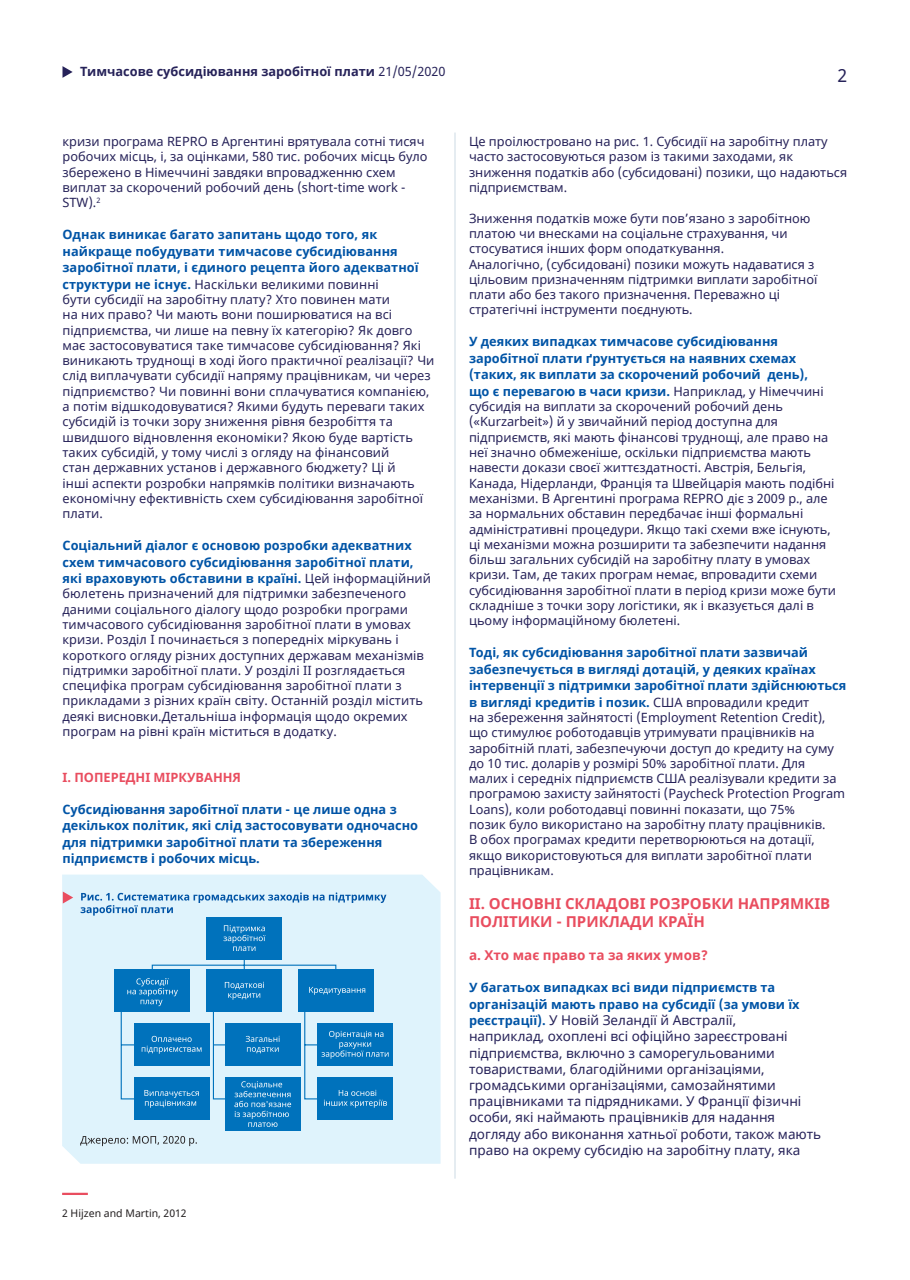
<style>
.page{position:relative;width:910px;height:1280px;background:#fff}
.page>*{position:absolute;margin:0;border:0;box-sizing:border-box;transform-origin:0 0}
.t1{font:18px "Noto Sans";color:#262259}
.t2{font:700 15px/18px "Noto Sans";color:#e94d5f}
.t3{font:13.5px/16.2px "Noto Sans";color:#262259}
.t4{font:700 13.5px "Noto Sans";color:#e94d5f}
.t5{font:12.75px/15.3px "Noto Sans";color:#262259}
.t6{font:700 12.75px/16.5px "Noto Sans";color:#0154a6}
.t7{font:700 12.75px "Noto Sans";color:#262259}
.t8{font:700 12.75px "Noto Sans";color:#e94d5f}
.t9{font:10.5px "Noto Sans";color:#231f20}
.s1{font-weight:400}
.s2{font-weight:400;color:#262259}
.s3{font-weight:700;font-size:12.75px;color:#0154a6}
</style>
<div class="page">
<svg style="left:63px;top:66px;width:10px;height:12px"></svg>
<hr style="left:455px;top:133px;width:1px;height:1046px;background:#ccdae4">
<hr style="left:62px;top:1193px;width:26px;height:2px;background:#e94d5f">
<div style="left:62px;top:874px;width:379px;height:290px;background:#dff3fc"></div>
<div style="left:207px;top:917px;width:75px;height:43px;background:#0072bc"></div>
<div style="left:115px;top:970px;width:75px;height:42px;background:#0072bc"></div>
<div style="left:318px;top:1024px;width:75px;height:42px;background:#0072bc"></div>
<div style="left:225px;top:1078px;width:75px;height:53px;background:#0072bc"></div>
<div style="left:318px;top:1078px;width:75px;height:42px;background:#0072bc"></div>
<svg style="left:120px;top:925px;width:269px;height:202px"></svg>
<svg style="left:81px;top:892px;width:305px;height:23px;background:#b9d7ed"></svg>
<svg style="left:80px;top:1136px;width:117px;height:10px"></svg>
<svg style="left:63px;top:891px;width:10px;height:12px"></svg>
<p class="t7" style="left:80px;top:63px;width:367px">Тимчасове субсидіювання заробітної плати <span class="s1">21/05/2020</span></p>
<h1 class="t1" style="left:838px;top:63px;width:11px">2</h1>
<p class="t5" style="left:63px;top:134px;width:367px">кризи програма REPRO в Аргентині врятувала сотні тисяч робочих місць, і, за оцінками, 580 тис. робочих місць було збережено в Німеччині завдяки впровадженню схем виплат за скорочений робочий день (short-time work - STW).<sup>2</sup></p>
<p class="t6" style="left:63px;top:227px;width:358px">Однак виникає багато запитань щодо того, як найкраще побудувати тимчасове субсидіювання заробітної плати, і єдиного рецепта його адекватної структури не існує. <span class="s2">Наскільки великими повинні</span></p>
<p class="t5" style="left:63px;top:292px;width:373px">бути субсидії на заробітну плату? Хто повинен мати<br>на них право? Чи мають вони поширюватися на всі підприємства, чи лише на певну їх категорію? Як довго має застосовуватися таке тимчасове субсидіювання? Які виникають труднощі в ході його практичної реалізації? Чи слід виплачувати субсидії напряму працівникам, чи через підприємство? Чи повинні вони сплачуватися компанією, а потім відшкодовуватися? Якими будуть переваги таких субсидій із точки зору зниження рівня безробіття та швидшого відновлення економіки? Якою буде вартість таких субсидій, у тому числі з огляду на фінансовий<br>стан державних установ і державного бюджету? Ці й<br>інші аспекти розробки напрямків політики визначають економічну ефективність схем субсидіювання заробітної плати.</p>
<p class="t6" style="left:63px;top:537px;width:370px">Соціальний діалог є основою розробки адекватних схем тимчасового субсидіювання заробітної плати, які враховують обставини в країні. <span class="s2">Цей інформаційний</span></p>
<p class="t5" style="left:63px;top:586px;width:363px">бюлетень призначений для підтримки забезпеченого даними соціального діалогу щодо розробки програми тимчасового субсидіювання заробітної плати в умовах кризи. Розділ I починається з попередніх міркувань і короткого огляду різних доступних державам механізмів підтримки заробітної плати. У розділі II розглядається специфіка програм субсидіювання заробітної плати з прикладами з різних країн світу. Останній розділ містить деякі висновки.Детальніша інформація щодо окремих програм на рівні країн міститься в додатку.</p>
<p class="t8" style="left:63px;top:768px;width:180px">I. ПОПЕРЕДНІ МІРКУВАННЯ</p>
<p class="t6" style="left:63px;top:801px;width:357px">Субсидіювання заробітної плати - це лише одна з декількох політик, які слід застосовувати одночасно для підтримки заробітної плати та збереження підприємств і робочих місць.</p>
<p class="t9" style="left:62px;top:1206px;width:126px">2 Hijzen and Martin, 2012</p>
<p class="t5" style="left:469px;top:134px;width:380px">Це проілюстровано на рис. 1. Субсидії на заробітну плату часто застосовуються разом із такими заходами, як зниження податків або (субсидовані) позики, що надаються підприємствам.</p>
<p class="t5" style="left:469px;top:211px;width:343px">Зниження податків може бути пов’язано з заробітною платою чи внесками на соціальне страхування, чи стосуватися інших форм оподаткування.</p>
<p class="t5" style="left:469px;top:257px;width:350px">Аналогічно, (субсидовані) позики можуть надаватися з цільовим призначенням підтримки виплати заробітної плати або без такого призначення. Переважно ці стратегічні інструменти поєднують.</p>
<p class="t6" style="left:469px;top:334px;width:356px">У деяких випадках тимчасове субсидіювання заробітної плати ґрунтується на наявних схемах (таких, як виплати за скорочений робочий день), що є перевагою в часи кризи. <span class="s2">Наприклад, у Німеччині</span></p>
<p class="t5" style="left:469px;top:399px;width:368px">субсидія на виплати за скорочений робочий день («Kurzarbeit») й у звичайний період доступна для підприємств, які мають фінансові труднощі, але право на неї значно обмеженіше, оскільки підприємства мають навести докази своєї життєздатності. Австрія, Бельгія, Канада, Нідерланди, Франція та Швейцарія мають подібні механізми. В Аргентині програма REPRO діє з 2009 р., але за нормальних обставин передбачає інші формальні адміністративні процедури. Якщо такі схеми вже існують, ці механізми можна розширити та забезпечити надання більш загальних субсидій на заробітну плату в умовах кризи. Там, де таких програм немає, впровадити схеми субсидіювання заробітної плати в період кризи може бути складніше з точки зору логістики, як і вказується далі в цьому інформаційному бюлетені.</p>
<p class="t6" style="left:469px;top:644px;width:379px">Тоді, як субсидіювання заробітної плати зазвичай забезпечується в вигляді дотацій, у деяких країнах інтервенції з підтримки заробітної плати здійснюються в вигляді кредитів і позик. <span class="s2">США впровадили кредит</span></p>
<p class="t5" style="left:469px;top:710px;width:378px">на збереження зайнятості (Employment Retention Credit), що стимулює роботодавців утримувати працівників на заробітній платі, забезпечуючи доступ до кредиту на суму до 10 тис. доларів у розмірі 50% заробітної плати. Для малих і середніх підприємств США реалізували кредити за програмою захисту зайнятості (Paycheck Protection Program Loans), коли роботодавці повинні показати, що 75%<br>позик було використано на заробітну плату працівників.<br>В обох програмах кредити перетворюються на дотації, якщо використовуються для виплати заробітної плати працівникам.</p>
<p class="t2" style="left:469px;top:895px;width:363px">II. ОСНОВНІ СКЛАДОВІ РОЗРОБКИ НАПРЯМКІВ<br>ПОЛІТИКИ - ПРИКЛАДИ КРАЇН</p>
<p class="t4" style="left:469px;top:945px;width:240px">a. Хто має право та за яких умов?</p>
<p class="t6" style="left:469px;top:980px;width:308px">У багатьох випадках всі види підприємств та</p>
<p class="t6" style="left:469px;top:996px;width:332px">організацій мають право на субсидії (за умови їх</p>
<p class="t3" style="left:469px;top:1013px;width:269px"><span class="s3">реєстрації).</span> У Новій Зеландії й Австралії,</p>
<p class="t3" style="left:469px;top:1029px;width:354px">наприклад, охоплені всі офіційно зареєстровані підприємства, включно з саморегульованими товариствами, благодійними організаціями, громадськими організаціями, самозайнятими працівниками та підрядниками. У Франції фізичні особи, які наймають працівників для надання догляду або виконання хатньої роботи, також мають право на окрему субсидію на заробітну плату, яка</p>
</div>
